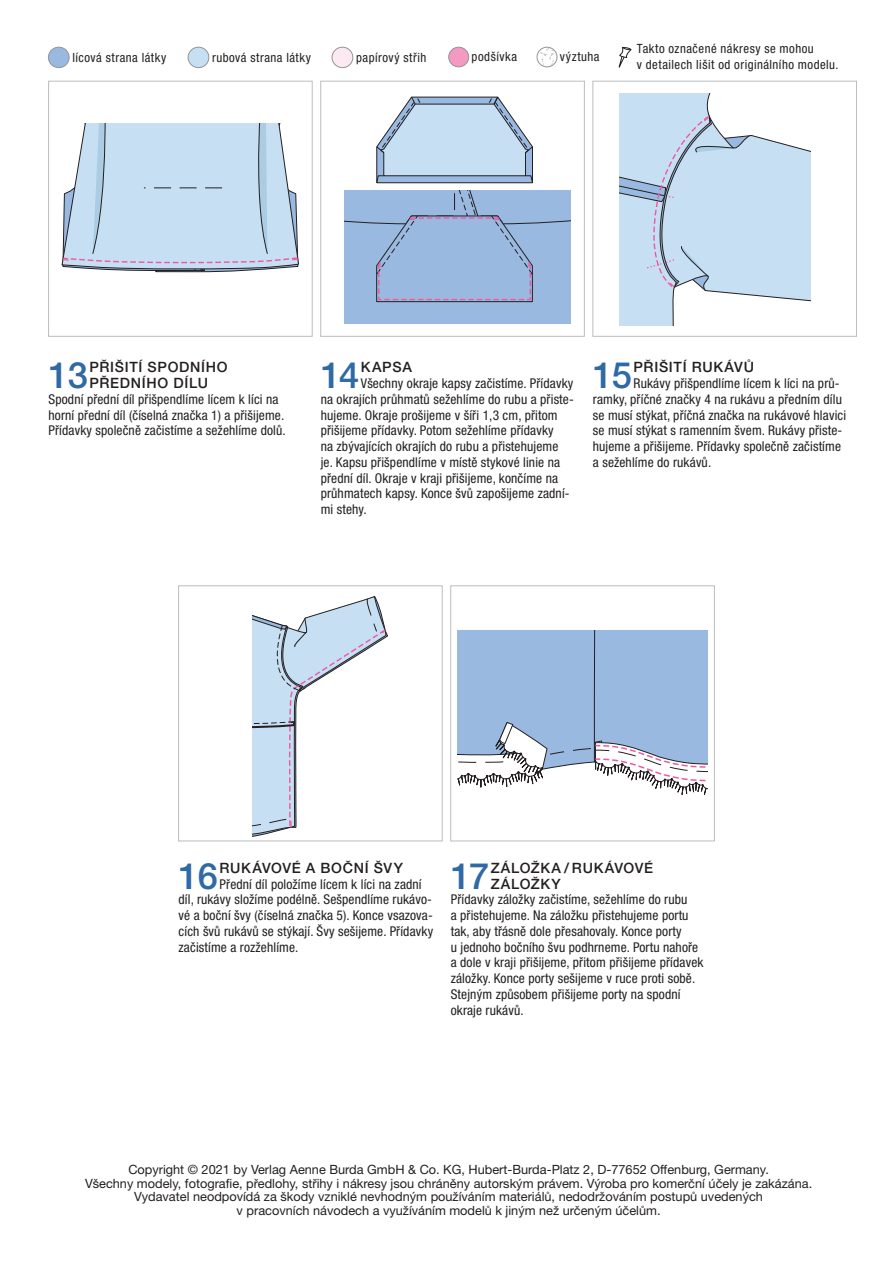
<style>
.page{position:relative;width:893px;height:1263px;background:#fff}
.page>*{position:absolute;margin:0;border:0;box-sizing:border-box;transform-origin:0 0}
.ST__H1_-_HV{font:500 36.3px "Helvetica Neue CE";letter-spacing:-.03em;color:#2f69a6}
.ST__H1_-_HV-2{font:500 14.25px/15.8px "Helvetica Neue CE";letter-spacing:.05em;color:#231f20}
.ST__LT_-_HV{font:13.5px/15.8px "Helvetica Neue Cond CE";letter-spacing:.01em;color:#231f20}
.Copyright{font:12.75px/13.5px "Helvetica Neue CE";color:#231f20;text-align:center}
.BU_Text_Helvetica{font:12.75px/16.2px "Helvetica Neue Cond CE";letter-spacing:.04em;color:#231f20}
</style>
<div class="page">
<div style="left:48px;top:47px;width:21px;height:21px;background:#9ab9e1;border-radius:50%"></div>
<div style="left:48px;top:47px;width:21px;height:21px;border:1px solid #939598;border-radius:50%"></div>
<div style="left:332px;top:47px;width:21px;height:21px;background:#fce9f1;border-radius:50%"></div>
<div style="left:332px;top:47px;width:21px;height:21px;border:1px solid #939598;border-radius:50%"></div>
<svg style="left:537px;top:47px;width:20px;height:20px"></svg>
<div style="left:537px;top:47px;width:20px;height:20px;border:1px solid #939598;border-radius:50%"></div>
<div style="left:449px;top:47px;width:20px;height:20px;background:#f399c2;border-radius:50%"></div>
<div style="left:448px;top:47px;width:21px;height:20px;border:1px solid #939598;border-radius:50%"></div>
<div style="left:188px;top:47px;width:21px;height:21px;background:#c7dff2;border-radius:50%"></div>
<div style="left:188px;top:47px;width:21px;height:21px;border:1px solid #939598;border-radius:50%"></div>
<svg style="left:618px;top:46px;width:14px;height:22px"></svg>
<div style="left:178px;top:585px;width:265px;height:256px;background:#fff;border:1px solid #bcbdc0"></div>
<div style="left:450px;top:585px;width:265px;height:256px;background:#fff;border:1px solid #bcbdc0"></div>
<div style="left:48px;top:81px;width:265px;height:256px;background:#fff;border:1px solid #bcbdc0"></div>
<div style="left:320px;top:81px;width:265px;height:256px;background:#fff;border:1px solid #bcbdc0"></div>
<div style="left:592px;top:81px;width:265px;height:256px;background:#fff;border:1px solid #bcbdc0"></div>
<svg style="left:61px;top:124px;width:238px;height:149px;background:#c4d8ea"></svg>
<svg style="left:376px;top:96px;width:157px;height:88px;background:#bccfe2"></svg>
<div style="left:345px;top:190px;width:225px;height:133px;background:#9ab9e1"></div>
<svg style="left:252px;top:596px;width:136px;height:241px"></svg>
<svg style="left:457px;top:630px;width:251px;height:165px"></svg>
<svg style="left:619px;top:94px;width:191px;height:231px"></svg>
<p class="BU_Text_Helvetica" style="left:73px;top:49px;width:95px">lícová strana látky</p>
<p class="BU_Text_Helvetica" style="left:212px;top:49px;width:100px">rubová strana látky</p>
<p class="BU_Text_Helvetica" style="left:356px;top:49px;width:72px">papírový střih</p>
<p class="BU_Text_Helvetica" style="left:472px;top:49px;width:47px">podšívka</p>
<p class="BU_Text_Helvetica" style="left:560px;top:49px;width:41px">výztuha</p>
<p class="BU_Text_Helvetica" style="left:637px;top:40px;width:203px">Takto označené nákresy se mohou<br>v detailech lišit od originálního modelu.</p>
<p class="ST__H1_-_HV" style="left:49px;top:355px;width:41px">13</p>
<p class="ST__H1_-_HV-2" style="left:89px;top:360px;width:140px">PŘIŠITÍ SPODNÍHO<br>PŘEDNÍHO DÍLU</p>
<p class="ST__LT_-_HV" style="left:49px;top:391px;width:239px">Spodní přední díl přišpendlíme lícem k líci na horní přední díl (číselná značka 1) a přišijeme.<br>Přídavky společně začistíme a sežehlíme dolů.</p>
<p class="ST__H1_-_HV" style="left:321px;top:355px;width:40px">14</p>
<p class="ST__H1_-_HV-2" style="left:361px;top:360px;width:52px">KAPSA</p>
<p class="ST__LT_-_HV" style="left:321px;top:376px;width:255px;text-indent:40px">Všechny okraje kapsy začistíme. Přídavky na okrajích průhmatů sežehlíme do rubu a přiste&shy;hujeme. Okraje prošijeme v šíři 1,3 cm, přitom přišijeme přídavky. Potom sežehlíme přídavky<br>na zbývajících okrajích do rubu a přistehujeme je. Kapsu přišpendlíme v místě stykové linie na přední díl. Okraje v kraji přišijeme, končíme na průhmatech kapsy. Konce švů zapošijeme zadní&shy;mi stehy.</p>
<p class="ST__H1_-_HV" style="left:593px;top:355px;width:41px">15</p>
<p class="ST__H1_-_HV-2" style="left:634px;top:360px;width:122px">PŘIŠITÍ RUKÁVŮ</p>
<p class="ST__LT_-_HV" style="left:593px;top:376px;width:255px;text-indent:41px">Rukávy přišpendlíme lícem k líci na prů&shy;ramky, příčné značky 4 na rukávu a předním dílu se musí stýkat, příčná značka na rukávové hlavici se musí stýkat s ramenním švem. Rukávy přiste&shy;hujeme a přišijeme. Přídavky společně začistíme a sežehlíme do rukávů.</p>
<p class="ST__H1_-_HV" style="left:179px;top:855px;width:41px">16</p>
<p class="ST__H1_-_HV-2" style="left:220px;top:860px;width:185px">RUKÁVOVÉ A BOČNÍ ŠVY</p>
<p class="ST__LT_-_HV" style="left:179px;top:876px;width:256px;text-indent:41px">Přední díl položíme lícem k líci na zadní díl, rukávy složíme podélně. Sešpendlíme rukávo&shy;vé a boční švy (číselná značka 5). Konce vsazova&shy;cích švů rukávů se stýkají. Švy sešijeme. Přídavky začistíme a rozžehlíme.</p>
<p class="ST__H1_-_HV" style="left:451px;top:855px;width:40px">17</p>
<p class="ST__H1_-_HV-2" style="left:491px;top:860px;width:164px">ZÁLOŽKA / RUKÁVOVÉ<br>ZÁLOŽKY</p>
<p class="ST__LT_-_HV" style="left:451px;top:892px;width:254px">Přídavky záložky začistíme, sežehlíme do rubu<br>a přistehujeme. Na záložku přistehujeme portu tak, aby třásně dole přesahovaly. Konce porty<br>u jednoho bočního švu podhrneme. Portu nahoře a dole v kraji přišijeme, přitom přišijeme přídavek záložky. Konce porty sešijeme v ruce proti sobě.<br>Stejným způsobem přišijeme porty na spodní okraje rukávů.</p>
<p class="Copyright" style="left:85px;top:1163px;width:729px">Copyright © 2021 by Verlag Aenne Burda GmbH &amp; Co. KG, Hubert-Burda-Platz 2, D-77652 Offenburg, Germany.<br>Všechny modely, fotografie, předlohy, střihy i nákresy jsou chráněny autorským právem. Výroba pro komerční účely je zakázána.<br>Vydavatel neodpovídá za škody vzniklé nevhodným používáním materiálů, nedodržováním postupů uvedených<br>v pracovních návodech a využíváním modelů k jiným než určeným účelům.</p>
</div>
